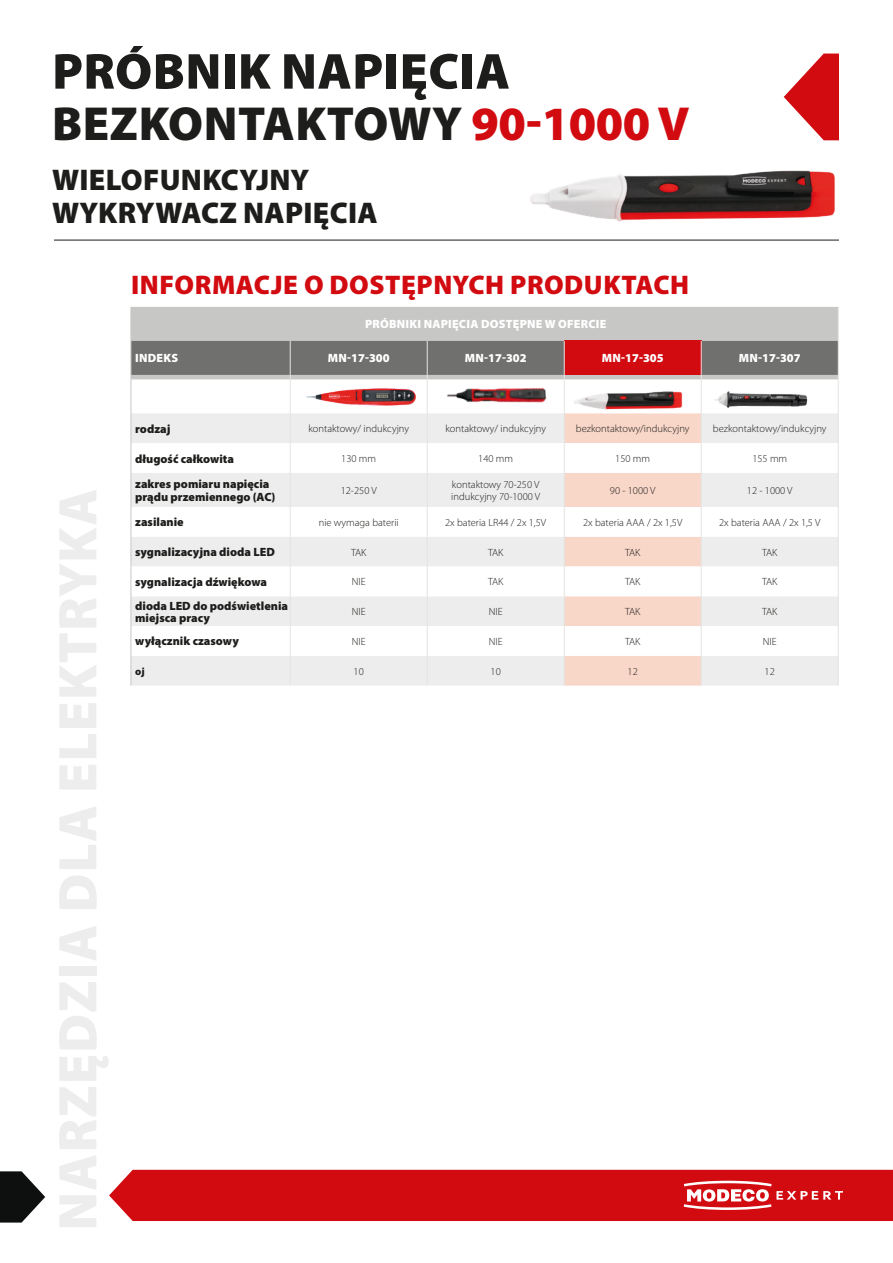
<style>
.page{position:relative;width:893px;height:1263px;background:#fff}
.page>*{position:absolute;margin:0;border:0;box-sizing:border-box;transform-origin:0 0}
.t1{font:900 51px "Myriad Pro";letter-spacing:.01em;color:#1d1d1b}
.t2{font:900 48px "Myriad Pro";letter-spacing:.005em;color:#1d1d1b}
.t3{font:900 30px/33px "Myriad Pro";letter-spacing:.01em;color:#1d1d1b}
.t4{font:900 27px "Myriad Pro";letter-spacing:.02em;color:#d20b11}
.TABELA_INDEX{font:900 12px/13.5px "Myriad Pro";color:#1d1d1b}
.TABELA_INDEX-2{font:900 12px "Myriad Pro";letter-spacing:.02em;color:#fff}
.TABELA_TEKST{font:300 10.5px/12px "Myriad Pro";color:#1d1d1b}
.TABELA_INDEX-3{font:900 10.5px "Myriad Pro";color:#1d1d1b}
.s1{color:#d20b11}
</style>
<div class="page">
<div style="left:109px;top:1170px;width:784px;height:51px;background:#d20b11"></div>
<svg style="left:0;top:1171px;width:45px;height:51px"></svg>
<svg style="left:784px;top:54px;width:55px;height:86px"></svg>
<hr style="left:54px;top:240px;width:785px;height:1px;background:#1d1d1b">
<div style="left:132px;top:307px;width:706px;height:34px;background:#c7c7c6"></div>
<div style="left:132px;top:413px;width:706px;height:273px;background:#ededed"></div>
<svg style="left:132px;top:443px;width:706px;height:213px"></svg>
<hr style="left:131px;top:379px;width:1px;height:34px;background:#c7c7c6">
<hr style="left:131px;top:413px;width:1px;height:30px;background:#c7c7c6">
<hr style="left:131px;top:443px;width:1px;height:30px;background:#c7c7c6">
<hr style="left:131px;top:473px;width:1px;height:34px;background:#c7c7c6">
<hr style="left:131px;top:507px;width:1px;height:30px;background:#c7c7c6">
<svg style="left:131px;top:537px;width:1px;height:29px"></svg>
<hr style="left:131px;top:566px;width:1px;height:30px;background:#c7c7c6">
<hr style="left:131px;top:596px;width:1px;height:30px;background:#c7c7c6">
<hr style="left:131px;top:626px;width:1px;height:30px;background:#c7c7c6">
<hr style="left:131px;top:656px;width:1px;height:30px;background:#c7c7c6">
<svg style="left:131px;top:341px;width:708px;height:38px;background:#8a6868"></svg>
<hr style="left:290px;top:379px;width:1px;height:34px;background:#e4e4e3">
<hr style="left:427px;top:379px;width:1px;height:34px;background:#e4e4e3">
<hr style="left:564px;top:379px;width:1px;height:34px;background:#e4e4e3">
<hr style="left:701px;top:379px;width:1px;height:34px;background:#e4e4e3">
<hr style="left:838px;top:379px;width:1px;height:34px;background:#e4e4e3">
<hr style="left:838px;top:413px;width:1px;height:30px;background:#e4e4e3">
<hr style="left:290px;top:443px;width:1px;height:30px;background:#e4e4e3">
<hr style="left:427px;top:443px;width:1px;height:30px;background:#e4e4e3">
<hr style="left:838px;top:443px;width:1px;height:30px;background:#e4e4e3">
<hr style="left:838px;top:473px;width:1px;height:34px;background:#e4e4e3">
<hr style="left:290px;top:507px;width:1px;height:30px;background:#e4e4e3">
<hr style="left:427px;top:507px;width:1px;height:30px;background:#e4e4e3">
<hr style="left:838px;top:507px;width:1px;height:30px;background:#e4e4e3">
<hr style="left:290px;top:566px;width:1px;height:30px;background:#e4e4e3">
<hr style="left:427px;top:566px;width:1px;height:30px;background:#e4e4e3">
<hr style="left:838px;top:566px;width:1px;height:30px;background:#e4e4e3">
<hr style="left:290px;top:626px;width:1px;height:30px;background:#e4e4e3">
<hr style="left:427px;top:626px;width:1px;height:30px;background:#e4e4e3">
<hr style="left:838px;top:626px;width:1px;height:30px;background:#e4e4e3">
<hr style="left:838px;top:656px;width:1px;height:30px;background:#e4e4e3">
<hr style="left:131px;top:307px;width:1px;height:34px;background:#c7c7c6">
<hr style="left:838px;top:307px;width:1px;height:34px;background:#e4e4e3">
<hr style="left:290px;top:341px;width:1px;height:34px;background:#e4e4e3">
<hr style="left:427px;top:341px;width:1px;height:34px;background:#e4e4e3">
<hr style="left:290px;top:413px;width:1px;height:30px;background:#e4e4e3">
<hr style="left:427px;top:413px;width:1px;height:30px;background:#e4e4e3">
<svg style="left:564px;top:413px;width:138px;height:273px"></svg>
<svg style="left:838px;top:537px;width:1px;height:29px"></svg>
<hr style="left:701px;top:596px;width:1px;height:30px;background:#e4e4e3">
<hr style="left:838px;top:596px;width:1px;height:30px;background:#e4e4e3">
<hr style="left:290px;top:473px;width:1px;height:34px;background:#e4e4e3">
<hr style="left:427px;top:473px;width:1px;height:34px;background:#e4e4e3">
<svg style="left:290px;top:537px;width:1px;height:29px"></svg>
<svg style="left:427px;top:537px;width:1px;height:29px"></svg>
<hr style="left:290px;top:596px;width:1px;height:30px;background:#e4e4e3">
<hr style="left:427px;top:596px;width:1px;height:30px;background:#e4e4e3">
<hr style="left:290px;top:656px;width:1px;height:30px;background:#e4e4e3">
<hr style="left:427px;top:656px;width:1px;height:30px;background:#e4e4e3">
<img style="left:572px;top:391px;width:114px;height:23px">
<img style="left:714px;top:391px;width:94px;height:17px">
<img style="left:306px;top:388px;width:110px;height:18px">
<img style="left:447px;top:388px;width:100px;height:15px">
<img style="left:530px;top:170px;width:305px;height:52px">
<p class="t1" style="left:52px;top:37px;width:459px">PRÓBNIK NAPIĘCIA</p>
<p class="t2" style="left:52px;top:91px;width:639px">BEZKONTAKTOWY <span class="s1">90-1000 V</span></p>
<p class="t3" style="left:52px;top:162px;width:327px">WIELOFUNKCYJNY<br>WYKRYWACZ NAPIĘCIA</p>
<p class="t4" style="left:131px;top:267px;width:560px">INFORMACJE O DOSTĘPNYCH PRODUKTACH</p>
<p class="TABELA_INDEX-2" style="left:365px;top:316px;width:243px">PRÓBNIKI NAPIĘCIA DOSTĘPNE W OFERCIE</p>
<p class="TABELA_INDEX-2" style="left:135px;top:350px;width:44px">INDEKS</p>
<p class="TABELA_INDEX-2" style="left:328px;top:350px;width:63px">MN-17-300</p>
<p class="TABELA_INDEX-2" style="left:465px;top:350px;width:63px">MN-17-302</p>
<p class="TABELA_INDEX-2" style="left:602px;top:350px;width:63px">MN-17-305</p>
<p class="TABELA_INDEX-2" style="left:739px;top:350px;width:63px">MN-17-307</p>
<p class="TABELA_INDEX" style="left:135px;top:421px;width:37px">rodzaj</p>
<p class="TABELA_TEKST" style="left:308px;top:423px;width:102px">kontaktowy/ indukcyjny</p>
<p class="TABELA_TEKST" style="left:445px;top:423px;width:102px">kontaktowy/ indukcyjny</p>
<p class="TABELA_TEKST" style="left:576px;top:423px;width:115px">bezkontaktowy/indukcyjny</p>
<p class="TABELA_TEKST" style="left:713px;top:423px;width:115px">bezkontaktowy/indukcyjny</p>
<p class="TABELA_INDEX" style="left:135px;top:451px;width:100px">długość całkowita</p>
<p class="TABELA_TEKST" style="left:341px;top:452px;width:36px">130 mm</p>
<p class="TABELA_TEKST" style="left:478px;top:452px;width:36px">140 mm</p>
<p class="TABELA_TEKST" style="left:615px;top:452px;width:36px">150 mm</p>
<p class="TABELA_TEKST" style="left:752px;top:452px;width:36px">155 mm</p>
<p class="TABELA_INDEX" style="left:135px;top:476px;width:142px">zakres pomiaru napięcia prądu przemiennego (AC)</p>
<p class="TABELA_TEKST" style="left:341px;top:484px;width:38px">12-250 V</p>
<p class="TABELA_TEKST" style="left:451px;top:478px;width:91px">kontaktowy 70-250 V indukcyjny 70-1000 V</p>
<p class="TABELA_TEKST" style="left:610px;top:484px;width:47px">90 - 1000 V</p>
<p class="TABELA_TEKST" style="left:747px;top:484px;width:47px">12 - 1000 V</p>
<p class="TABELA_INDEX" style="left:135px;top:515px;width:50px">zasilanie</p>
<p class="TABELA_TEKST" style="left:319px;top:516px;width:82px">nie wymaga baterii</p>
<p class="TABELA_TEKST" style="left:445px;top:516px;width:103px">2x bateria LR44 / 2x 1,5V</p>
<p class="TABELA_TEKST" style="left:583px;top:516px;width:101px">2x bateria AAA / 2x 1,5V</p>
<p class="TABELA_TEKST" style="left:719px;top:516px;width:103px">2x bateria AAA / 2x 1,5 V</p>
<p class="TABELA_INDEX" style="left:135px;top:545px;width:141px">sygnalizacyjna dioda LED</p>
<p class="TABELA_TEKST" style="left:351px;top:546px;width:17px">TAK</p>
<p class="TABELA_TEKST" style="left:488px;top:546px;width:17px">TAK</p>
<p class="TABELA_TEKST" style="left:625px;top:546px;width:17px">TAK</p>
<p class="TABELA_TEKST" style="left:762px;top:546px;width:17px">TAK</p>
<p class="TABELA_INDEX" style="left:135px;top:575px;width:133px">sygnalizacja dźwiękowa</p>
<p class="TABELA_TEKST" style="left:352px;top:576px;width:15px">NIE</p>
<p class="TABELA_TEKST" style="left:488px;top:576px;width:17px">TAK</p>
<p class="TABELA_TEKST" style="left:625px;top:576px;width:17px">TAK</p>
<p class="TABELA_TEKST" style="left:762px;top:576px;width:17px">TAK</p>
<p class="TABELA_INDEX" style="left:135px;top:599px;width:154px;line-height:12px">dioda LED do podświetlenia miejsca pracy</p>
<p class="TABELA_TEKST" style="left:352px;top:605px;width:15px">NIE</p>
<p class="TABELA_TEKST" style="left:489px;top:605px;width:15px">NIE</p>
<p class="TABELA_TEKST" style="left:625px;top:605px;width:17px">TAK</p>
<p class="TABELA_TEKST" style="left:762px;top:605px;width:17px">TAK</p>
<p class="TABELA_INDEX" style="left:135px;top:634px;width:105px">wyłącznik czasowy</p>
<p class="TABELA_TEKST" style="left:352px;top:635px;width:15px">NIE</p>
<p class="TABELA_TEKST" style="left:489px;top:635px;width:15px">NIE</p>
<p class="TABELA_TEKST" style="left:625px;top:635px;width:17px">TAK</p>
<p class="TABELA_TEKST" style="left:763px;top:635px;width:15px">NIE</p>
<p class="TABELA_INDEX-3" style="left:135px;top:664px;width:11px">oj</p>
<p class="TABELA_TEKST" style="left:354px;top:665px;width:12px">10</p>
<p class="TABELA_TEKST" style="left:491px;top:665px;width:12px">10</p>
<p class="TABELA_TEKST" style="left:628px;top:665px;width:12px">12</p>
<p class="TABELA_TEKST" style="left:765px;top:665px;width:12px">12</p>
</div>
